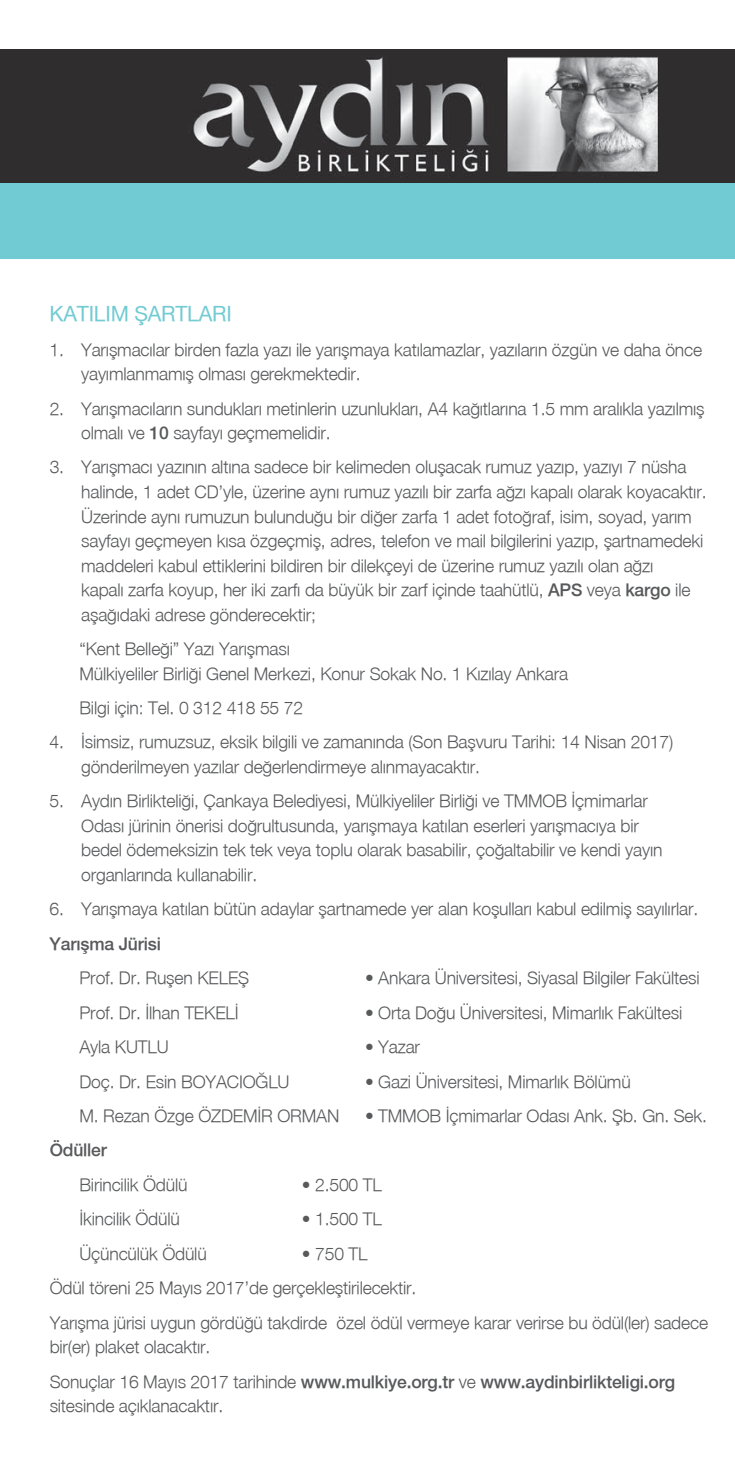
<style>
.page{position:relative;width:735px;height:1479px;background:#fff}
.page>*{position:absolute;margin:0;border:0;box-sizing:border-box;transform-origin:0 0}
.t1{font:21px "Helvetica Neue";letter-spacing:-.01em;color:#71cbd2}
.t2{font:300 17.5px/24.5px "Helvetica Neue";letter-spacing:-.01em;color:#58595b}
.t3{font:500 17.5px "Helvetica Neue";letter-spacing:-.01em;color:#58595b}
.s1{font-weight:500}
</style>
<div class="page">
<div style="left:0;top:182px;width:734px;height:77px;background:#71cbd2"></div>
<img style="left:0;top:50px;width:734px;height:132px">
<p class="t1" style="left:50px;top:301px;width:183px">KATILIM ŞARTLARI</p>
<p class="t2" style="left:81px;top:337px;width:622px;text-indent:-32px">1. Yarışmacılar birden fazla yazı ile yarışmaya katılamazlar, yazıların özgün ve daha önce yayımlanmamış olması gerekmektedir.</p>
<p class="t2" style="left:81px;top:395px;width:624px;text-indent:-32px">2. Yarışmacıların sundukları metinlerin uzunlukları, A4 kağıtlarına 1.5 mm aralıkla yazılmış olmalı ve <span class="s1">10</span> sayfayı geçmemelidir.</p>
<p class="t2" style="left:81px;top:454px;width:626px;text-indent:-31px">3. Yarışmacı yazının altına sadece bir kelimeden oluşacak rumuz yazıp, yazıyı 7 nüsha halinde, 1 adet CD’yle, üzerine aynı rumuz yazılı bir zarfa ağzı kapalı olarak koyacaktır.<br>Üzerinde aynı rumuzun bulunduğu bir diğer zarfa 1 adet fotoğraf, isim, soyad, yarım sayfayı geçmeyen kısa özgeçmiş, adres, telefon ve mail bilgilerini yazıp, şartnamedeki maddeleri kabul ettiklerini bildiren bir dilekçeyi de üzerine rumuz yazılı olan ağzı<br>kapalı zarfa koyup, her iki zarfı da büyük bir zarf içinde taahütlü, <span class="s1">APS</span> veya <span class="s1">kargo</span> ile aşağıdaki adrese gönderecektir;</p>
<p class="t2" style="left:79px;top:636px;width:490px">“Kent Belleği” Yazı Yarışması<br>Mülkiyeliler Birliği Genel Merkezi, Konur Sokak No. 1 Kızılay Ankara</p>
<p class="t2" style="left:79px;top:695px;width:225px">Bilgi için: Tel. 0 312 418 55 72</p>
<p class="t2" style="left:81px;top:729px;width:593px;text-indent:-32px">4. İsimsiz, rumuzsuz, eksik bilgili ve zamanında (Son Başvuru Tarihi: 14 Nisan 2017) gönderilmeyen yazılar değerlendirmeye alınmayacaktır.</p>
<p class="t2" style="left:81px;top:788px;width:582px;text-indent:-31px">5. Aydın Birlikteliği, Çankaya Belediyesi, Mülkiyeliler Birliği ve TMMOB İçmimarlar Odası jürinin önerisi doğrultusunda, yarışmaya katılan eserleri yarışmacıya bir bedel ödemeksizin tek tek veya toplu olarak basabilir, çoğaltabilir ve kendi yayın organlarında kullanabilir.</p>
<p class="t2" style="left:50px;top:896px;width:649px">6. Yarışmaya katılan bütün adaylar şartnamede yer alan koşulları kabul edilmiş sayılırlar.</p>
<p class="t3" style="left:50px;top:933px;width:113px">Yarışma Jürisi</p>
<p class="t2" style="left:79px;top:965px;width:171px">Prof. Dr. Ruşen KELEŞ</p>
<p class="t2" style="left:365px;top:965px;width:336px">• Ankara Üniversitesi, Siyasal Bilgiler Fakültesi</p>
<p class="t2" style="left:79px;top:999px;width:161px">Prof. Dr. İlhan TEKELİ</p>
<p class="t2" style="left:365px;top:999px;width:318px">• Orta Doğu Üniversitesi, Mimarlık Fakültesi</p>
<p class="t2" style="left:79px;top:1034px;width:91px">Ayla KUTLU</p>
<p class="t2" style="left:365px;top:1034px;width:57px">• Yazar</p>
<p class="t2" style="left:79px;top:1068px;width:211px">Doç. Dr. Esin BOYACIOĞLU</p>
<p class="t2" style="left:365px;top:1068px;width:267px">• Gazi Üniversitesi, Mimarlık Bölümü</p>
<p class="t2" style="left:79px;top:1103px;width:261px">M. Rezan Özge ÖZDEMİR ORMAN</p>
<p class="t2" style="left:365px;top:1103px;width:343px">• TMMOB İçmimarlar Odası Ank. Şb. Gn. Sek.</p>
<p class="t3" style="left:50px;top:1139px;width:59px">Ödüller</p>
<p class="t2" style="left:79px;top:1171px;width:109px">Birincilik Ödülü</p>
<p class="t2" style="left:302px;top:1171px;width:81px">• 2.500 TL</p>
<p class="t2" style="left:79px;top:1206px;width:102px">İkincilik Ödülü</p>
<p class="t2" style="left:302px;top:1206px;width:81px">• 1.500 TL</p>
<p class="t2" style="left:79px;top:1240px;width:129px">Üçüncülük Ödülü</p>
<p class="t2" style="left:50px;top:1235px;width:659px;line-height:34.5px;text-indent:252px">• 750 TL<br>Ödül töreni 25 Mayıs 2017’de gerçekleştirilecektir.<br>Yarışma jürisi uygun gördüğü takdirde özel ödül vermeye karar verirse bu ödül(ler) sadece</p>
<p class="t2" style="left:50px;top:1329px;width:626px;line-height:34.5px">bir(er) plaket olacaktır.<br>Sonuçlar 16 Mayıs 2017 tarihinde <span class="s1">www.mulkiye.org.tr</span> ve <span class="s1">www.aydinbirlikteligi.org</span></p>
<p class="t2" style="left:50px;top:1392px;width:175px">sitesinde açıklanacaktır.</p>
</div>
